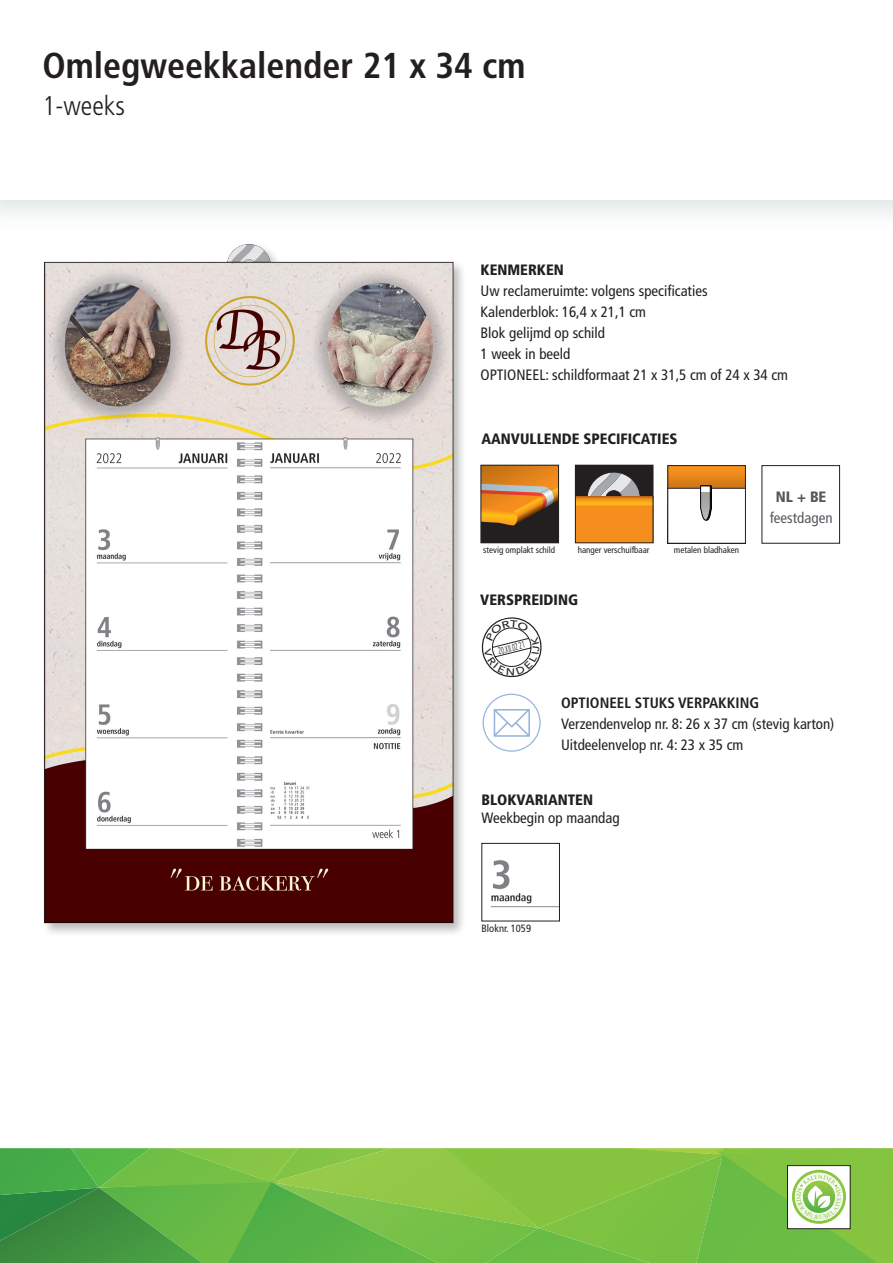
<style>
.page{position:relative;width:893px;height:1263px;background:#fff}
.page>*{position:absolute;margin:0;border:0;box-sizing:border-box;transform-origin:0 0}
.t1{font:700 condensed 36px "Frutiger";color:#231f20}
.t2{font:300 condensed 27px "Frutiger";color:#231f20}
.t3{font:condensed 15px/21px "Frutiger";color:#231f20}
.t4{font:900 condensed 15px "Frutiger";color:#231f20}
.t5{font:700 condensed 15px "Frutiger";color:#231f20}
.t6{font:condensed 15px "Frutiger";color:#55585d}
.t7{font:900 condensed 15px "Frutiger";color:#55585d}
.t8{font:condensed 10.5px "Frutiger";color:#231f20}
.t9{font:9.75px "Avenir Next Condensed";color:#231f20;scale:.64 1}
.t10{font:condensed 9px "Frutiger";color:#231f20}
</style>
<div class="page">
<div style="left:41px;top:242px;width:426px;height:695px;background:#231f20;opacity:.3"></div>
<img style="left:44px;top:244px;width:416px;height:687px">
<div style="left:0;top:0;width:893px;height:232px;background:#8ca2a3;opacity:.3"></div>
<div style="left:0;top:0;width:893px;height:200px;background:#fff"></div>
<img style="left:490px;top:860px;width:68px;height:48px">
<div style="left:481px;top:843px;width:79px;height:78px;border:1px solid #231f20"></div>
<svg style="left:669px;top:467px;width:75px;height:54px"></svg>
<div style="left:667px;top:465px;width:79px;height:79px;border:1px solid #231f20"></div>
<div style="left:481px;top:465px;width:78px;height:78px;background:#231f20"></div>
<svg style="left:482px;top:467px;width:75px;height:59px"></svg>
<div style="left:480px;top:465px;width:79px;height:78px;border:1px solid #231f20"></div>
<svg style="left:577px;top:467px;width:74px;height:29px"></svg>
<svg style="left:577px;top:496px;width:74px;height:45px"></svg>
<div style="left:575px;top:465px;width:78px;height:78px;border:1px solid #231f20"></div>
<div style="left:761px;top:465px;width:79px;height:79px;border:1px solid #231f20"></div>
<div style="left:483px;top:694px;width:58px;height:58px;border:1px solid #95b5de;border-radius:50%"></div>
<svg style="left:494px;top:709px;width:36px;height:28px"></svg>
<svg style="left:0;top:1148px;width:893px;height:115px"></svg>
<svg style="left:481px;top:617px;width:61px;height:61px"></svg>
<h1 class="t1" style="left:43px;top:44px;width:485px">Omlegweekkalender 21 x 34 cm</h1>
<h2 class="t2" style="left:43px;top:90px;width:84px">1-weeks</h2>
<p class="t4" style="left:480px;top:261px;width:85px">KENMERKEN</p>
<p class="t3" style="left:480px;top:280px;width:309px">Uw reclameruimte: volgens specificaties<br>Kalenderblok: 16,4 x 21,1 cm<br>Blok gelijmd op schild<br>1 week in beeld<br>OPTIONEEL: schildformaat 21 x 31,5 cm of 24 x 34 cm</p>
<p class="t4" style="left:481px;top:430px;width:198px">AANVULLENDE SPECIFICATIES</p>
<p class="t10" style="left:483px;top:544px;width:73px">stevig omplakt schild</p>
<p class="t10" style="left:578px;top:544px;width:73px">hanger verschuifbaar</p>
<p class="t10" style="left:674px;top:544px;width:67px">metalen bladhaken</p>
<p class="t4" style="left:480px;top:591px;width:99px">VERSPREIDING</p>
<p class="t9" style="left:496px;top:643px;width:44px;rotate:-14deg">20.XII.02 21</p>
<p class="t7" style="left:776px;top:488px;width:52px">NL + BE</p>
<p class="t6" style="left:770px;top:509px;width:64px">feestdagen</p>
<p class="t5" style="left:561px;top:693px;width:200px">OPTIONEEL STUKS VERPAKKING</p>
<p class="t3" style="left:561px;top:713px;width:275px">Verzendenvelop nr. 8: 26 x 37 cm (stevig karton)<br>Uitdeelenvelop nr. 4: 23 x 35 cm</p>
<p class="t4" style="left:481px;top:791px;width:113px">BLOKVARIANTEN</p>
<p class="t3" style="left:481px;top:807px;width:140px">Weekbegin op maandag</p>
<p class="t8" style="left:481px;top:922px;width:51px">Bloknr. 1059</p>
</div>
